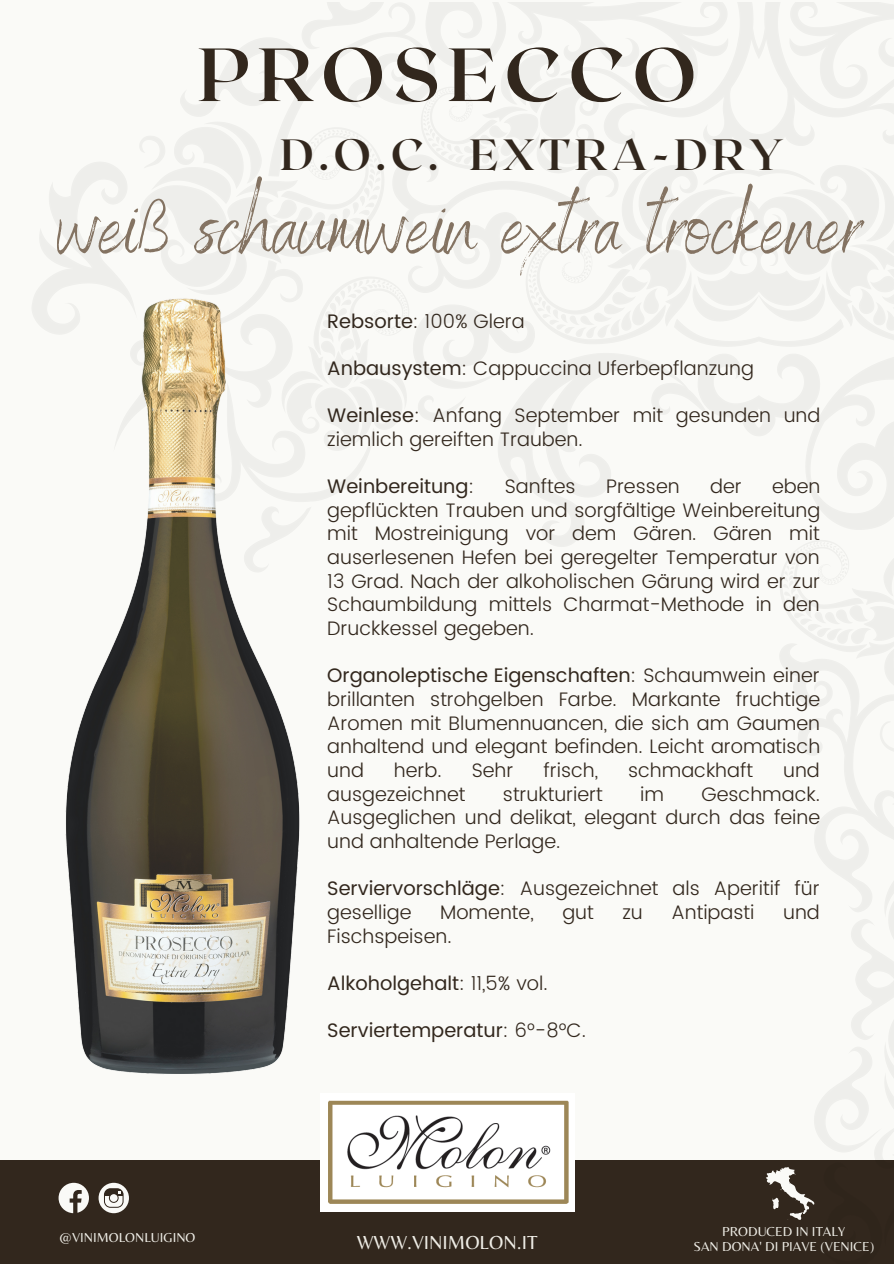
<style>
.page{position:relative;width:894px;height:1264px;background:#fff}
.page>*{position:absolute;margin:0;border:0;box-sizing:border-box;transform-origin:0 0}
.t1{font:87px "Benedict";color:#847362}
.t2{font:700 75px "Roxborough CF";letter-spacing:.1em;color:#32271d}
.t3{font:700 43.65px "Roxborough CF";letter-spacing:.1em;color:#32271d}
.t4{font:19.65px "Belleza";color:#efede6}
.t5{font:300 19.5px/23.7px "Poppins";color:#32271d;text-align:justify}
.t6{font:19.5px "Poppins";color:#32271d}
.t7{font:13.5px/15.3px "Belleza";color:#efede6;text-align:center}
.s1{font-weight:400}
.s2{font-weight:300}
</style>
<div class="page">
<div style="left:0;top:0;width:893px;height:1263px;background:#fafaf7"></div>
<div style="left:0;top:1160px;width:893px;height:103px;background:#32271d"></div>
<img style="left:32px;top:2px;width:861px;height:1218px">
<img style="left:320px;top:1093px;width:254px;height:118px">
<svg style="left:765px;top:1166px;width:49px;height:53px"></svg>
<img style="left:59px;top:290px;width:248px;height:792px">
<svg style="left:59px;top:1182px;width:30px;height:31px"></svg>
<svg style="left:98px;top:1182px;width:31px;height:31px"></svg>
<h2 class="t2" style="left:197px;top:26px;width:500px">PROSECCO</h2>
<h3 class="t3" style="left:280px;top:126px;width:505px">D.O.C. EXTRA-DRY</h3>
<h1 class="t1" style="left:58px;top:170px;width:804px">weiß schaumwein extra trockener</h1>
<p class="t5" style="left:327px;top:309px;width:199px"><span class="s1">Rebsorte</span>: 100% Glera</p>
<p class="t5" style="left:327px;top:356px;width:428px"><span class="s1">Anbausystem</span>: Cappuccina Uferbepflanzung</p>
<p class="t5" style="left:327px;top:403px;width:494px"><span class="s1">Weinlese</span>: Anfang September mit gesunden und ziemlich gereiften Trauben.</p>
<p class="t6" style="left:327px;top:475px;width:149px">Weinbereitung<span class="s2">:</span></p>
<p class="t5" style="left:504px;top:474px;width:72px">Sanftes</p>
<p class="t5" style="left:606px;top:474px;width:75px">Pressen</p>
<p class="t5" style="left:710px;top:474px;width:33px">der</p>
<p class="t5" style="left:327px;top:474px;width:494px;text-indent:444px">eben gepflückten Trauben und sorgfältige Weinbereitung mit Mostreinigung vor dem Gären. Gären mit auserlesenen Hefen bei geregelter Temperatur von 13 Grad. Nach der alkoholischen Gärung wird er zur Schaumbildung mittels Charmat-Methode in den Druckkessel gegeben.</p>
<p class="t5" style="left:327px;top:664px;width:494px"><span class="s1">Organoleptische Eigenschaften</span>: Schaumwein einer brillanten strohgelben Farbe. Markante fruchtige Aromen mit Blumennuancen, die sich am Gaumen anhaltend und elegant befinden. Leicht aromatisch und</p>
<p class="t5" style="left:394px;top:758px;width:49px">herb.</p>
<p class="t5" style="left:471px;top:758px;width:43px">Sehr</p>
<p class="t5" style="left:543px;top:758px;width:56px">frisch,</p>
<p class="t5" style="left:628px;top:758px;width:126px">schmackhaft</p>
<p class="t5" style="left:782px;top:758px;width:38px">und</p>
<p class="t5" style="left:327px;top:782px;width:140px">ausgezeichnet</p>
<p class="t5" style="left:502px;top:782px;width:101px">strukturiert</p>
<p class="t5" style="left:640px;top:782px;width:25px">im</p>
<p class="t5" style="left:327px;top:782px;width:494px;text-indent:374px">Geschmack.<br>Ausgeglichen und delikat, elegant durch das feine und anhaltende Perlage.</p>
<p class="t5" style="left:327px;top:876px;width:494px"><span class="s1">Serviervorschläge</span>: Ausgezeichnet als Aperitif für gesellige</p>
<p class="t5" style="left:440px;top:900px;width:95px">Momente,</p>
<p class="t5" style="left:562px;top:900px;width:33px">gut</p>
<p class="t5" style="left:622px;top:900px;width:22px">zu</p>
<p class="t5" style="left:671px;top:900px;width:84px">Antipasti</p>
<p class="t5" style="left:783px;top:900px;width:38px">und</p>
<p class="t5" style="left:327px;top:924px;width:126px">Fischspeisen.</p>
<p class="t6" style="left:327px;top:971px;width:222px">Alkoholgehalt<span class="s2">: 11,5% vol.</span></p>
<p class="t6" style="left:327px;top:1019px;width:260px">Serviertemperatur<span class="s2">: 6°-8°C.</span></p>
<p class="t7" style="left:59px;top:1229px;width:138px">@VINIMOLONLUIGINO</p>
<p class="t7" style="left:693px;top:1223px;width:182px">PRODUCED IN ITALY<br>SAN DONA' DI PIAVE (VENICE)</p>
<p class="t4" style="left:356px;top:1230px;width:182px">WWW.VINIMOLON.IT</p>
</div>
